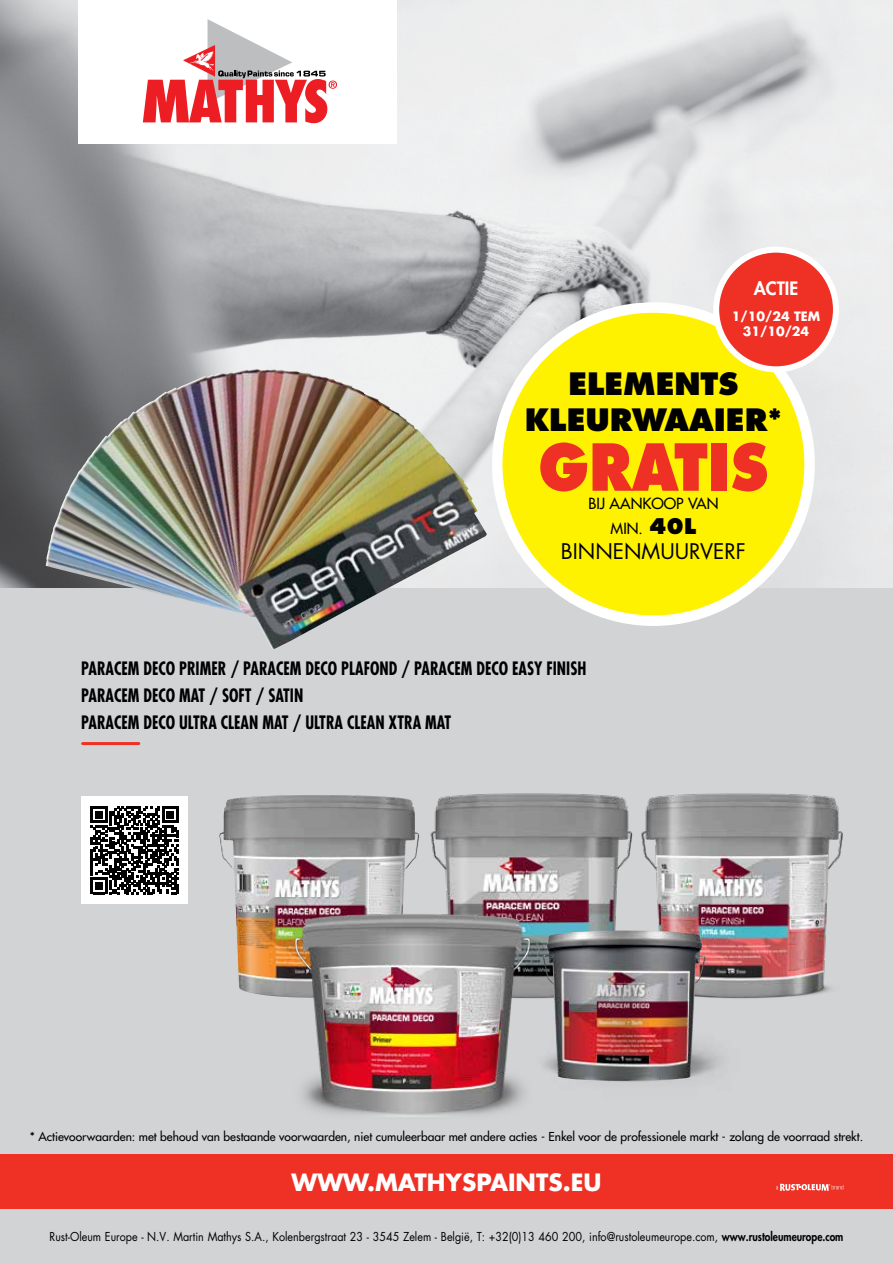
<style>
.page{position:relative;width:893px;height:1263px;background:#fff}
.page>*{position:absolute;margin:0;border:0;box-sizing:border-box;transform-origin:0 0}
.t1{font:800 63px "Futura Std";color:#ee3124;scale:.9 1}
.t2{font:800 30px/36px "Futura Std";color:#000;text-align:center}
.t3{font:700 23.25px "Futura Std";color:#fff}
.t4{font:21px "Futura Std";color:#000}
.t5{font:700 condensed 18px/27px "Futura Std";color:#000;scale:.9 1}
.t6{font:800 18px "Futura Std";color:#fff}
.t7{font:500 15px/25.2px "Futura Std";color:#000;text-align:center}
.t8{font:700 12.6px/15px "Futura Std";color:#fff;text-align:center}
.t9{font:12px "Futura Std";color:#000;scale:.9 1}
.t10{font:500 12px "Futura Std";color:#000}
.s1{font-weight:800;font-size:21px}
.s2{font-weight:800}
</style>
<div class="page">
<img style="left:0;top:0;width:893px;height:588px">
<div style="left:0;top:588px;width:893px;height:675px;background:#d1d3d4"></div>
<div style="left:0;top:1154px;width:893px;height:55px;background:#ee3124"></div>
<hr style="left:83px;top:742px;width:56px;height:3px;background:#ee3124">
<div style="left:497px;top:307px;width:313px;height:314px;background:#fff200;border-radius:50%"></div>
<div style="left:492px;top:302px;width:323px;height:324px;border:10px solid #fff;border-radius:50%"></div>
<div style="left:716px;top:250px;width:120px;height:119px;background:#ee3124;border-radius:50%"></div>
<div style="left:713px;top:247px;width:126px;height:125px;border:6px solid #fff;border-radius:50%"></div>
<div style="left:78px;top:0;width:319px;height:144px;background:#fff"></div>
<svg style="left:143px;top:19px;width:194px;height:104px"></svg>
<svg style="left:776px;top:1184px;width:67px;height:7px"></svg>
<img style="left:219px;top:795px;width:84px;height:131px">
<img style="left:411px;top:793px;width:212px;height:169px">
<img style="left:623px;top:793px;width:220px;height:206px">
<img style="left:282px;top:885px;width:258px;height:232px">
<img style="left:516px;top:962px;width:228px;height:141px">
<img style="left:542px;top:930px;width:164px;height:151px">
<div style="left:81px;top:797px;width:107px;height:107px;background:#fff"></div>
<svg style="left:91px;top:806px;width:88px;height:88px"></svg>
<img style="left:46px;top:368px;width:441px;height:281px">
<h3 class="t6" style="left:754px;top:277px;width:46px">ACTIE</h3>
<p class="t8" style="left:732px;top:309px;width:90px">1/10/24 TEM<br>31/10/24</p>
<h2 class="t2" style="left:525px;top:365px;width:259px">ELEMENTS<br>KLEURWAAIER*</h2>
<h1 class="t1" style="left:538px;top:427px;width:257px">GRATIS</h1>
<p class="t7" style="left:588px;top:491px;width:132px">BIJ AANKOOP VAN<br>MIN. <span class="s1">40L</span></p>
<h3 class="t4" style="left:561px;top:538px;width:186px">BINNENMUURVERF</h3>
<h3 class="t5" style="left:81px;top:655px;width:563px">PARACEM DECO PRIMER / PARACEM DECO PLAFOND / PARACEM DECO EASY FINISH<br>PARACEM DECO MAT / SOFT / SATIN<br>PARACEM DECO ULTRA CLEAN MAT / ULTRA CLEAN XTRA MAT</h3>
<p class="t10" style="left:30px;top:1129px;width:835px">* Actievoorwaarden: met behoud van bestaande voorwaarden, niet cumuleerbaar met andere acties - Enkel voor de professionele markt - zolang de voorraad strekt.</p>
<h3 class="t3" style="left:291px;top:1166px;width:311px">WWW.MATHYSPAINTS.EU</h3>
<p class="t9" style="left:50px;top:1229px;width:884px">Rust-Oleum Europe - N.V. Martin Mathys S.A., Kolenbergstraat 23 - 3545 Zelem - België, T: +32(0)13 460 200, info@rustoleumeurope.com, <span class="s2">www.rustoleumeurope.com</span></p>
</div>
